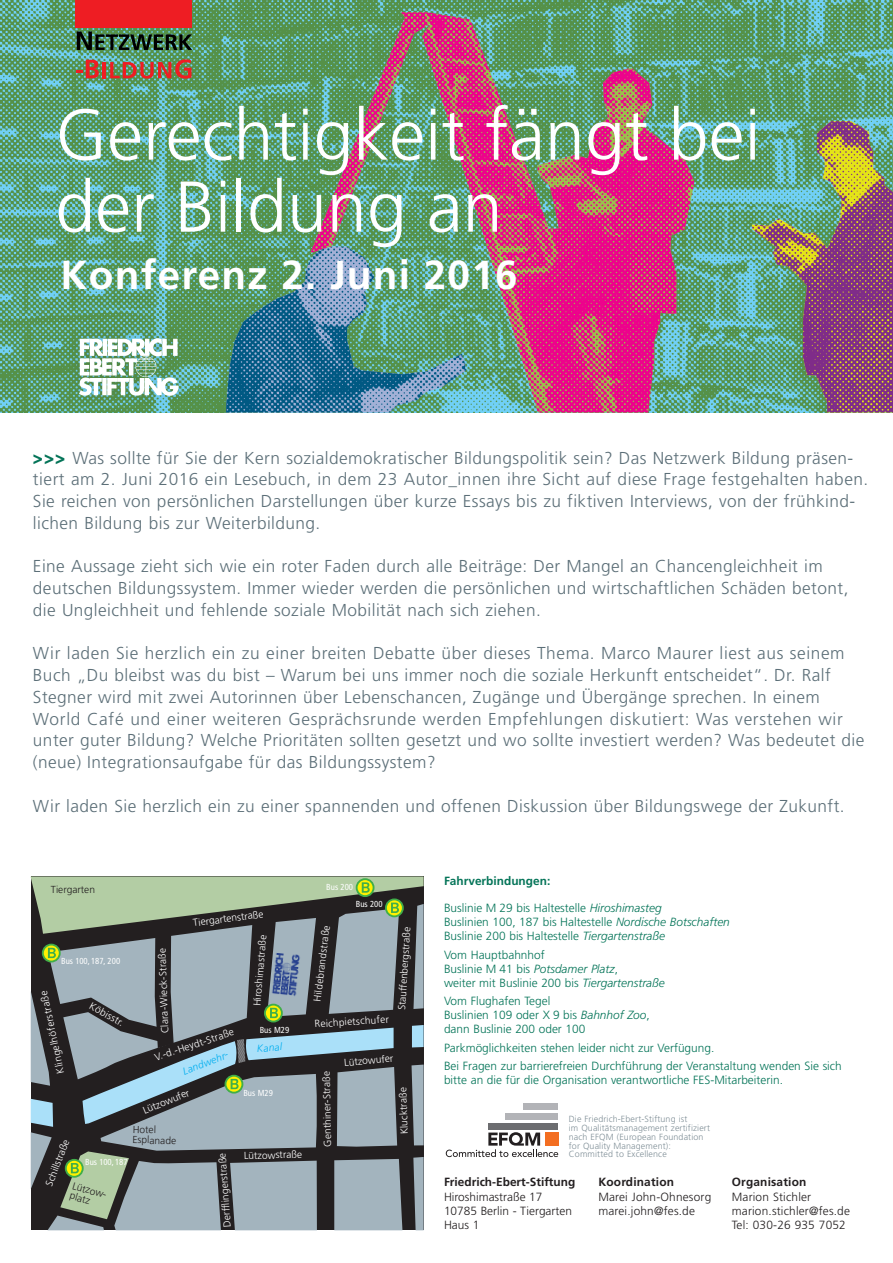
<style>
.page{position:relative;width:893px;height:1263px;background:#fff}
.page>*{position:absolute;margin:0;border:0;box-sizing:border-box;transform-origin:0 0}
.t1{font:300 71.85px/72px "Frutiger CE";color:#fff}
.t2{font:700 40.5px "Frutiger CE";letter-spacing:.03em;color:#fff}
.t3{font:300 17.25px/21.8px "Frutiger";letter-spacing:.025em;color:#5c6f78}
.t4{font:300 11.85px/14px "Frutiger";color:#047458}
.t5{font:300 11.85px/14.2px "Frutiger";letter-spacing:.015em;color:#231f20}
.t6{font:700 11.85px "Frutiger";letter-spacing:.015em;color:#231f20}
.t7{font:700 11.85px "Frutiger";color:#047458}
.t8{font:300 10.2px "Frutiger";color:#fff}
.t9{font:300 10.2px/10.2px "Frutiger";color:#231f20}
.t10{font:italic 300 10.2px "Frutiger";color:#00aeef}
.t11{font:300 8.85px/8.7px "Frutiger";letter-spacing:.015em;color:#819098}
.t12{font:condensed 8.7px "Frutiger";color:#fff}
.s1{font-family:"Frutiger CE";font-weight:900;font-size:18.75px;color:#047458}
.s2{font-style:italic}
</style>
<div class="page">
<img style="left:0;top:0;width:893px;height:412px">
<img style="left:752px;top:121px;width:141px;height:291px">
<img style="left:310px;top:12px;width:384px;height:400px">
<div style="left:76px;top:0;width:116px;height:27px;background:#ee1d23"></div>
<div style="left:65px;top:325px;width:126px;height:84px;background:#231f20;opacity:.13"></div>
<img style="left:77px;top:333px;width:102px;height:67px">
<svg style="left:76px;top:60px;width:23px;height:18px"></svg>
<hr style="left:103px;top:62px;width:3px;height:16px;background:#ee1d23">
<svg style="left:110px;top:59px;width:81px;height:20px;background:#936f57"></svg>
<svg style="left:77px;top:31px;width:115px;height:19px;background:#355d41"></svg>
<svg style="left:446px;top:1132px;width:112px;height:25px"></svg>
<div style="left:545px;top:1132px;width:13px;height:13px;background:#f36e21"></div>
<div style="left:488px;top:1123px;width:70px;height:6px;background:#6c6d70"></div>
<div style="left:506px;top:1113px;width:52px;height:6px;background:#b2b3b7"></div>
<div style="left:523px;top:1103px;width:35px;height:7px;background:#b2b3b7"></div>
<svg style="left:31px;top:876px;width:393px;height:354px;background:#758282"></svg>
<img style="left:226px;top:246px;width:240px;height:166px">
<h1 class="t1" style="left:55px;top:98px;width:707px">Gerechtigkeit fängt bei der Bildung an</h1>
<h2 class="t2" style="left:61px;top:250px;width:458px">Konferenz 2. Juni 2016</h2>
<p class="t3" style="left:33px;top:447px;width:837px"><span class="s1">&gt;&gt;&gt;</span> Was sollte für Sie der Kern sozialdemokratischer Bildungspolitik sein? Das Netzwerk Bildung präsen&shy;tiert am 2. Juni 2016 ein Lesebuch, in dem 23 Autor_innen ihre Sicht auf diese Frage festgehalten haben.<br>Sie reichen von persönlichen Darstellungen über kurze Essays bis zu fiktiven Interviews, von der frühkind&shy;lichen Bildung bis zur Weiterbildung.</p>
<p class="t3" style="left:33px;top:556px;width:817px">Eine Aussage zieht sich wie ein roter Faden durch alle Beiträge: Der Mangel an Chancengleichheit im deutschen Bildungssystem. Immer wieder werden die persönlichen und wirtschaftlichen Schäden betont, die Ungleichheit und fehlende soziale Mobilität nach sich ziehen.</p>
<p class="t3" style="left:33px;top:643px;width:833px">Wir laden Sie herzlich ein zu einer breiten Debatte über dieses Thema. Marco Maurer liest aus seinem Buch „Du bleibst was du bist – Warum bei uns immer noch die soziale Herkunft entscheidet“. Dr. Ralf Stegner wird mit zwei Autorinnen über Lebenschancen, Zugänge und Übergänge sprechen. In einem World Café und einer weiteren Gesprächsrunde werden Empfehlungen diskutiert: Was verstehen wir unter guter Bildung? Welche Prioritäten sollten gesetzt und wo sollte investiert werden? Was bedeutet die (neue) Integrationsaufgabe für das Bildungssystem?</p>
<p class="t3" style="left:33px;top:795px;width:813px">Wir laden Sie herzlich ein zu einer spannenden und offenen Diskussion über Bildungswege der Zukunft.</p>
<p class="t9" style="left:51px;top:884px;width:46px">Tiergarten</p>
<p class="t12" style="left:61px;top:955px;width:61px">Bus 100, 187, 200</p>
<p class="t8" style="left:55px;top:1074px;width:86px;rotate:-102deg">Klingelhöferstraße</p>
<p class="t8" style="left:93px;top:1000px;width:40px;rotate:29deg">Köbisstr.</p>
<p class="t8" style="left:192px;top:917px;width:72px;rotate:-7deg">Tiergartenstraße</p>
<p class="t8" style="left:159px;top:1034px;width:87px;rotate:-92deg">Clara-Wieck-Straße</p>
<p class="t8" style="left:153px;top:1052px;width:85px;rotate:-19deg">V.-d.-Heydt-Straße</p>
<p class="t10" style="left:181px;top:1066px;width:51px;rotate:-21deg">Landwehr-</p>
<p class="t8" style="left:141px;top:1105px;width:51px;rotate:-22deg">Lützowufer</p>
<p class="t8" style="left:251px;top:1006px;width:73px;rotate:-85deg">Hiroshimastraße</p>
<p class="t12" style="left:260px;top:1025px;width:31px">Bus M29</p>
<p class="t10" style="left:256px;top:1043px;width:27px;rotate:-5deg">Kanal</p>
<p class="t12" style="left:243px;top:1087px;width:31px">Bus M29</p>
<p class="t9" style="left:133px;top:1124px;width:45px;rotate:1deg">Hotel<br>Esplanade</p>
<p class="t8" style="left:43px;top:1183px;width:50px;rotate:-69deg">Schillstraße</p>
<p class="t9" style="left:74px;top:1180px;width:38px;rotate:16deg">Lützow&shy;platz</p>
<p class="t12" style="left:85px;top:1157px;width:44px">Bus 100, 187</p>
<p class="t8" style="left:222px;top:1227px;width:76px;rotate:-94deg">Derfflingerstraße</p>
<p class="t8" style="left:244px;top:1150px;width:60px;rotate:-2deg">Lützowstraße</p>
<p class="t12" style="left:326px;top:882px;width:28px">Bus 200</p>
<p class="t12" style="left:356px;top:899px;width:28px">Bus 200</p>
<p class="t8" style="left:311px;top:1001px;width:79px;rotate:-83deg">Hildebrandstraße</p>
<p class="t8" style="left:396px;top:1009px;width:84px;rotate:-86deg">Stauffenbergstraße</p>
<p class="t8" style="left:314px;top:1018px;width:76px;rotate:-4deg">Reichpietschufer</p>
<p class="t8" style="left:322px;top:1147px;width:77px;rotate:-91deg">Genthiner-Straße</p>
<p class="t8" style="left:344px;top:1057px;width:51px;rotate:-5deg">Lützowufer</p>
<p class="t8" style="left:399px;top:1134px;width:49px;rotate:-92deg">Klucktraße</p>
<p class="t7" style="left:444px;top:873px;width:108px">Fahrverbindungen:</p>
<p class="t4" style="left:444px;top:901px;width:287px">Buslinie M 29 bis Haltestelle <span class="s2">Hiroshimasteg<br></span>Buslinien 100, 187 bis Haltestelle <span class="s2">Nordische Botschaften<br></span>Buslinie 200 bis Haltestelle <span class="s2">Tiergartenstraße</span></p>
<p class="t4" style="left:444px;top:948px;width:222px">Vom Hauptbahnhof<br>Buslinie M 41 bis <span class="s2">Potsdamer Platz</span>,<br>weiter mit Buslinie 200 bis <span class="s2">Tiergartenstraße</span></p>
<p class="t4" style="left:444px;top:994px;width:207px">Vom Flughafen Tegel<br>Buslinien 109 oder X 9 bis <span class="s2">Bahnhof Zoo</span>, dann Buslinie 200 oder 100</p>
<p class="t4" style="left:444px;top:1038px;width:399px;line-height:18.5px">Parkmöglichkeiten stehen leider nicht zur Verfügung.<br>Bei Fragen zur barrierefreien Durchführung der Veranstaltung wenden Sie sich</p>
<p class="t4" style="left:444px;top:1073px;width:340px">bitte an die für die Organisation verantwortliche FES-Mitarbeiterin.</p>
<p class="t11" style="left:569px;top:1115px;width:143px">Die Friedrich-Ebert-Stiftung ist<br>im Qualitätsmanagement zertifiziert nach EFQM (European Foundation for Quality Management):<br>Committed to Excellence</p>
<p class="t6" style="left:444px;top:1175px;width:133px">Friedrich-Ebert-Stiftung</p>
<p class="t5" style="left:444px;top:1189px;width:130px">Hiroshimastraße 17<br>10785 Berlin - Tiergarten<br>Haus 1</p>
<p class="t6" style="left:598px;top:1175px;width:77px">Koordination</p>
<p class="t5" style="left:598px;top:1189px;width:114px">Marei John-Ohnesorg marei.john@fes.de</p>
<p class="t6" style="left:732px;top:1175px;width:76px">Organisation</p>
<p class="t5" style="left:732px;top:1189px;width:120px">Marion Stichler marion.stichler@fes.de<br>Tel: 030-26 935 7052</p>
</div>
